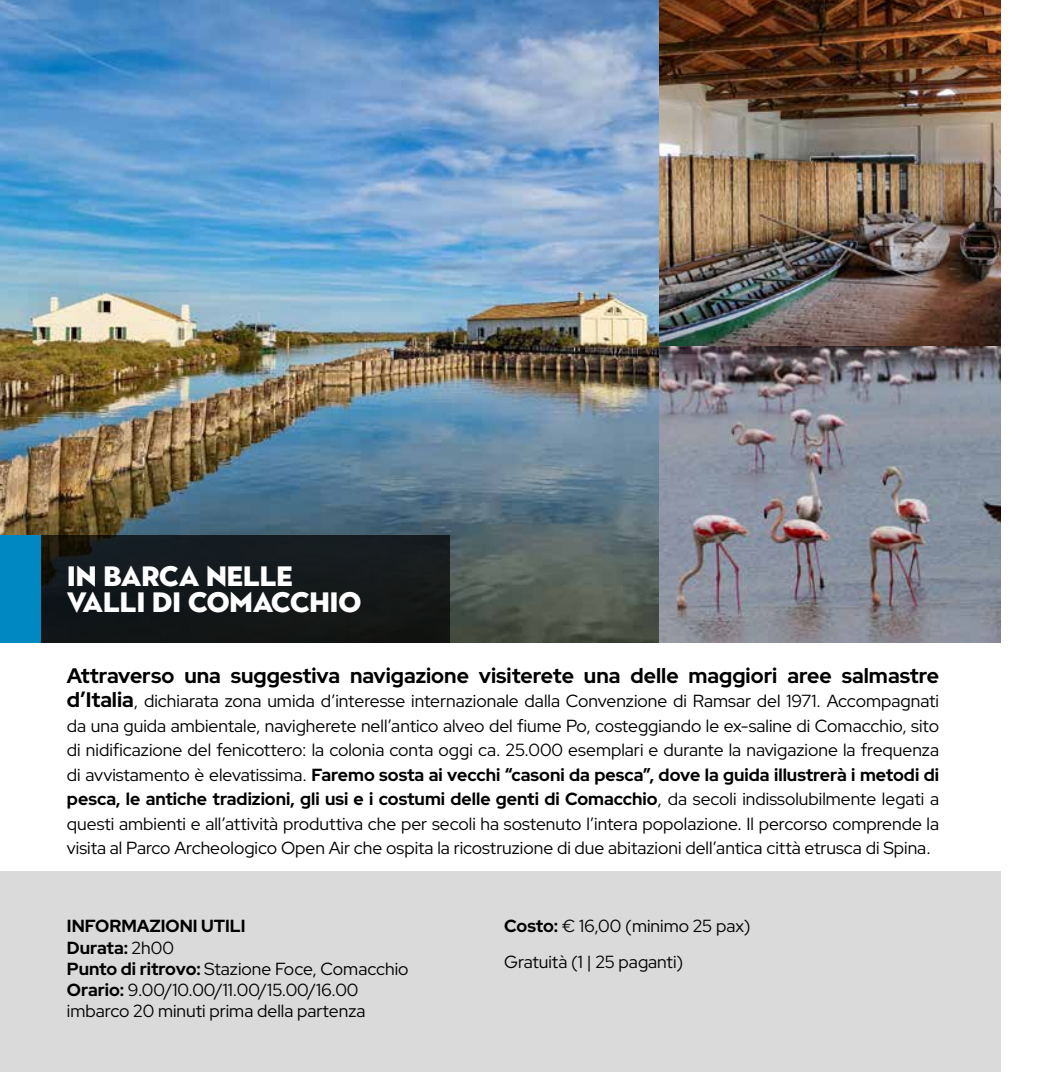
<style>
.page{position:relative;width:1057px;height:1072px;background:#fff}
.page>*{position:absolute;margin:0;border:0;box-sizing:border-box;transform-origin:0 0}
.t1{font:900 28px/26.2px "Town 10 Display";letter-spacing:-.01em;color:#fff}
.t2{font:700 21px "Red Hat Display";color:#000}
.t3{font:17.5px/24.5px "Red Hat Display";color:#000}
.s1{font-weight:700;font-size:21px}
.s2{font-weight:700}
</style>
<div class="page">
<div style="left:0;top:871px;width:1000px;height:200px;background:#dadada"></div>
<img style="left:0;top:0;width:1000px;height:642px">
<div style="left:28px;top:535px;width:422px;height:107px;background:#14181a"></div>
<div style="left:0;top:535px;width:40px;height:107px;background:#0088c2"></div>
<h1 class="t1" style="left:67px;top:564px;width:296px">IN BARCA NELLE<br>VALLI DI COMACCHIO</h1>
<p class="t2" style="left:67px;top:661px;width:873px">Attraverso una suggestiva navigazione visiterete una delle maggiori aree salmastre</p>
<p class="t3" style="left:67px;top:688px;width:873px;text-align:justify"><span class="s1">d’Italia</span>, dichiarata zona umida d’interesse internazionale dalla Convenzione di Ramsar del 1971. Accompagnati da una guida ambientale, navigherete nell’antico alveo del fiume Po, costeggiando le ex-saline di Comacchio, sito di nidificazione del fenicottero: la colonia conta oggi ca. 25.000 esemplari e durante la navigazione la frequenza di avvistamento è elevatissima. <span class="s2">Faremo sosta ai vecchi “casoni da pesca”, dove la guida illustrerà i metodi di pesca, le antiche tradizioni, gli usi e i costumi delle genti di Comacchio</span>, da secoli indissolubilmente legati a questi ambienti e all’attività produttiva che per secoli ha sostenuto l’intera popolazione. Il percorso comprende la visita al Parco Archeologico Open Air che ospita la ricostruzione di due abitazioni dell’antica città etrusca di Spina.</p>
<p class="t3" style="left:67px;top:915px;width:343px;line-height:21px"><span class="s2">INFORMAZIONI UTILI<br>Durata:</span> 2h00<br><span class="s2">Punto di ritrovo:</span> Stazione Foce, Comacchio<br><span class="s2">Orario:</span> 9.00/10.00/11.00/15.00/16.00 imbarco 20 minuti prima della partenza</p>
<p class="t3" style="left:504px;top:908px;width:248px;line-height:35.9px"><span class="s2">Costo:</span> € 16,00 (minimo 25 pax)<br>Gratuità (1 | 25 paganti)</p>
</div>
